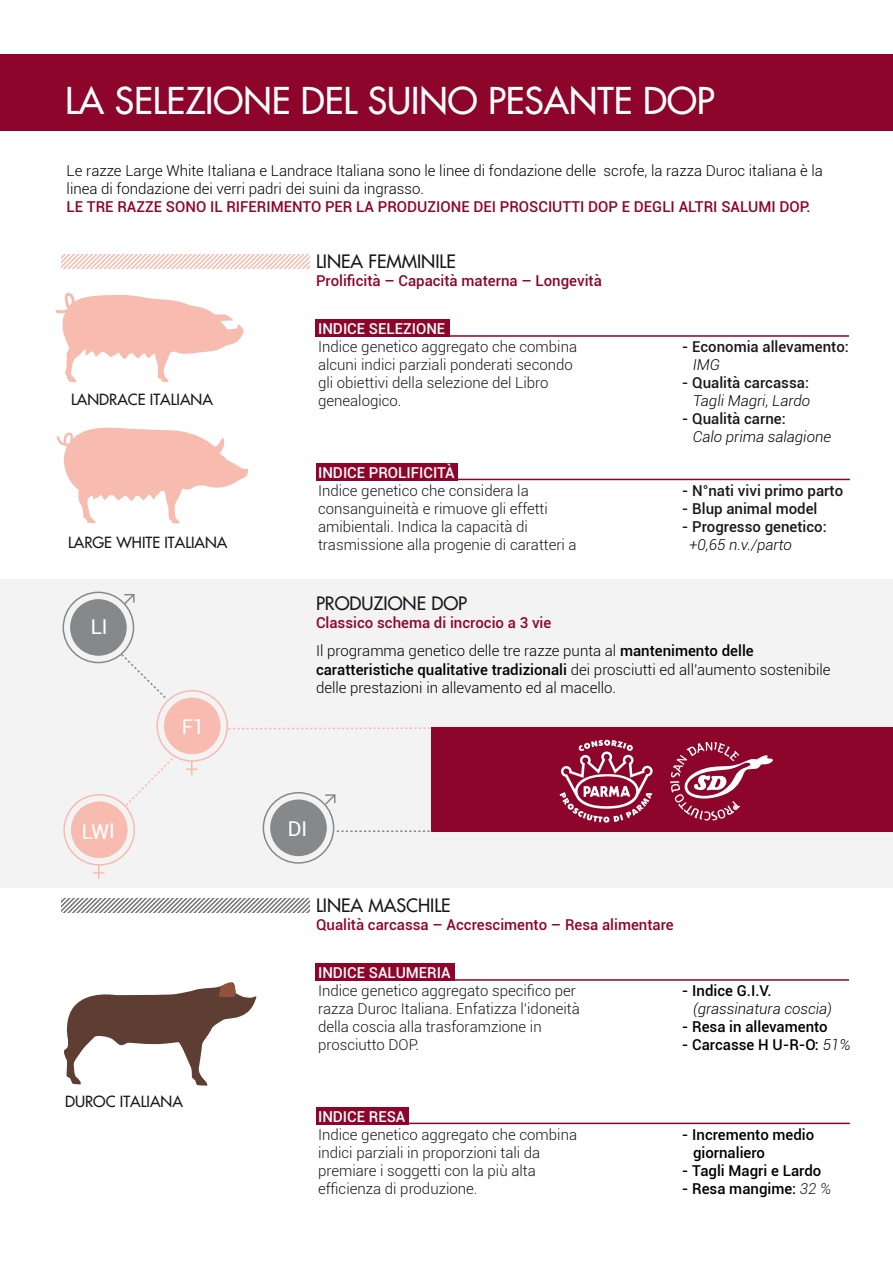
<style>
.page{position:relative;width:893px;height:1263px;background:#fff}
.page>*{position:absolute;margin:0;border:0;box-sizing:border-box;transform-origin:0 0}
.t1{font:36px "Futura";color:#fff}
.t2{font:20.4px "Roboto";letter-spacing:-.005em;color:#fff}
.t3{font:18px "Futura";color:#1a171c}
.t4{font:300 15px/18px "Roboto";color:#1a171c}
.t5{font:300 15px/18px "Roboto";color:#000}
.t6{font:500 15px/18px "Roboto";color:#1a171c}
.t7{font:500 15px "Roboto";color:#8d052b}
.t8{font:500 15px/18px "Roboto";color:#000}
.t9{font:italic 300 15px/18px "Roboto";color:#000}
.t10{font:15px "Futura";color:#1a171c}
.s1{font-weight:500;color:#8d052b}
.s2{font-weight:500;color:#fff}
.s3{font-weight:300;font-style:italic;color:#000}
.s4{font-weight:500;font-style:normal;color:#1a171c}
.s5{font-weight:500}
.s6{font-weight:500;font-style:normal}
.s7{font-weight:300;font-style:italic}
.s8{font-weight:300;font-style:italic;color:#1a171c}
</style>
<div class="page">
<div style="left:0;top:579px;width:893px;height:309px;background:#f3f3f3"></div>
<div style="left:316px;top:463px;width:141px;height:17px;background:#8d052b"></div>
<hr style="left:450px;top:479px;width:400px;height:1px;background:#8d052b">
<hr style="left:449px;top:335px;width:400px;height:2px;background:#8d052b">
<div style="left:315px;top:320px;width:134px;height:17px;background:#8d052b"></div>
<div style="left:0;top:54px;width:893px;height:77px;background:#8d052b"></div>
<div style="left:432px;top:728px;width:461px;height:104px;background:#8d052b"></div>
<svg style="left:670px;top:742px;width:103px;height:79px"></svg>
<svg style="left:559px;top:740px;width:94px;height:83px"></svg>
<div style="left:63px;top:794px;width:72px;height:72px;border:2px solid #f7bbaf;border-radius:50%"></div>
<div style="left:71px;top:801px;width:57px;height:57px;background:#f7bbaf;border-radius:50%"></div>
<svg style="left:93px;top:865px;width:11px;height:14px"></svg>
<div style="left:62px;top:591px;width:72px;height:72px;border:2px solid #87888a;border-radius:50%"></div>
<div style="left:70px;top:599px;width:57px;height:57px;background:#87888a;border-radius:50%"></div>
<svg style="left:123px;top:594px;width:12px;height:12px"></svg>
<div style="left:156px;top:690px;width:72px;height:72px;border:2px solid #f7bbaf;border-radius:50%"></div>
<div style="left:164px;top:697px;width:57px;height:57px;background:#f7bbaf;border-radius:50%"></div>
<svg style="left:186px;top:762px;width:11px;height:13px"></svg>
<div style="left:263px;top:792px;width:71px;height:72px;border:2px solid #87888a;border-radius:50%"></div>
<div style="left:270px;top:799px;width:57px;height:57px;background:#87888a;border-radius:50%"></div>
<svg style="left:324px;top:794px;width:12px;height:12px"></svg>
<svg style="left:124px;top:754px;width:53px;height:53px"></svg>
<svg style="left:120px;top:652px;width:49px;height:49px"></svg>
<svg style="left:337px;top:830px;width:95px;height:2px"></svg>
<svg style="left:227px;top:727px;width:206px;height:3px"></svg>
<svg style="left:55px;top:293px;width:189px;height:90px"></svg>
<svg style="left:57px;top:427px;width:191px;height:97px"></svg>
<svg style="left:64px;top:982px;width:193px;height:103px"></svg>
<div style="left:316px;top:1107px;width:93px;height:17px;background:#8d052b"></div>
<hr style="left:408px;top:1123px;width:442px;height:1px;background:#8d052b">
<hr style="left:449px;top:979px;width:400px;height:2px;background:#8d052b">
<div style="left:315px;top:964px;width:139px;height:17px;background:#8d052b"></div>
<svg style="left:62px;top:254px;width:248px;height:14px"></svg>
<svg style="left:62px;top:898px;width:248px;height:14px"></svg>
<p class="t1" style="left:65px;top:77px;width:651px">LA SELEZIONE DEL SUINO PESANTE DOP</p>
<p class="t5" style="left:67px;top:162px;width:758px">Le razze Large White Italiana e Landrace Italiana sono le linee di fondazione delle scrofe, la razza Duroc italiana è la linea di fondazione dei verri padri dei suini da ingrasso.<br><span class="s1">LE TRE RAZZE SONO IL RIFERIMENTO PER LA PRODUZIONE DEI PROSCIUTTI DOP E DEGLI ALTRI SALUMI DOP.</span></p>
<p class="t10" style="left:71px;top:390px;width:143px">LANDRACE ITALIANA</p>
<p class="t10" style="left:68px;top:532px;width:161px">LARGE WHITE ITALIANA</p>
<p class="t2" style="left:91px;top:612px;width:19px">LI</p>
<p class="t2" style="left:82px;top:817px;width:35px">LWI</p>
<p class="t2" style="left:182px;top:712px;width:24px">F1</p>
<p class="t10" style="left:65px;top:1092px;width:119px">DUROC ITALIANA</p>
<p class="t3" style="left:316px;top:250px;width:141px">LINEA FEMMINILE</p>
<p class="t7" style="left:316px;top:270px;width:287px">Prolificità – Capacità materna – Longevità</p>
<p class="t4" style="left:318px;top:319px;width:261px"><span class="s2">INDICE SELEZIONE<br></span>Indice genetico aggregato che combina alcuni indici parziali ponderati secondo gli obiettivi della selezione del Libro genealogico.</p>
<p class="t4" style="left:318px;top:463px;width:260px"><span class="s2">INDICE PROLIFICITÀ<br></span>Indice genetico che considera la consanguineità e rimuove gli effetti amibientali. Indica la capacità di trasmissione alla progenie di caratteri a</p>
<p class="t3" style="left:316px;top:591px;width:153px">PRODUZIONE DOP</p>
<p class="t7" style="left:316px;top:612px;width:237px">Classico schema di incrocio a 3 vie</p>
<p class="t6" style="left:693px;top:337px;width:158px;text-indent:-11px">- Economia allevamento:<br><span class="s3">IMG</span></p>
<p class="t6" style="left:682px;top:373px;width:130px;text-align:right">- Qualità carcassa:<br><span class="s3">Tagli Magri, Lardo</span></p>
<p class="t9" style="left:693px;top:409px;width:140px;text-indent:-11px"><span class="s4">- Qualità carne:<br></span>Calo prima salagione</p>
<p class="t6" style="left:682px;top:481px;width:163px">- N°nati vivi primo parto</p>
<p class="t6" style="left:682px;top:499px;width:137px">- Blup animal model</p>
<p class="t6" style="left:689px;top:517px;width:139px;text-indent:-7px">- Progresso genetico: <span class="s3">+0,65 n.v./parto</span></p>
<p class="t5" style="left:316px;top:642px;width:516px">Il programma genetico delle tre razze punta al <span class="s5">mantenimento delle caratteristiche qualitative tradizionali</span> dei prosciutti ed all’aumento sostenibile delle prestazioni in allevamento ed al macello.</p>
<p class="t2" style="left:288px;top:814px;width:21px">DI</p>
<p class="t3" style="left:316px;top:894px;width:136px">LINEA MASCHILE</p>
<p class="t7" style="left:316px;top:914px;width:359px">Qualità carcassa – Accrescimento – Resa alimentare</p>
<p class="t4" style="left:318px;top:963px;width:263px"><span class="s2">INDICE SALUMERIA<br></span>Indice genetico aggregato specifico per razza Duroc Italiana. Enfatizza l’idoneità della coscia alla trasforamzione in prosciutto DOP.</p>
<p class="t9" style="left:693px;top:981px;width:141px;text-indent:-11px"><span class="s6">- Indice G.I.V. </span>(grassinatura coscia)</p>
<p class="t8" style="left:682px;top:1017px;width:147px">- Resa in allevamento</p>
<p class="t8" style="left:682px;top:1035px;width:170px">- Carcasse H U-R-O: <span class="s7">51%</span></p>
<p class="t4" style="left:318px;top:1107px;width:261px"><span class="s2">INDICE RESA<br></span>Indice genetico aggregato che combina indici parziali in proporzioni tali da premiare i soggetti con la più alta efficienza di produzione.</p>
<p class="t8" style="left:693px;top:1125px;width:123px;text-indent:-11px">- Incremento medio giornaliero</p>
<p class="t8" style="left:682px;top:1161px;width:141px">- Tagli Magri e Lardo</p>
<p class="t8" style="left:682px;top:1179px;width:151px">- Resa mangime: <span class="s8">32 %</span></p>
</div>
